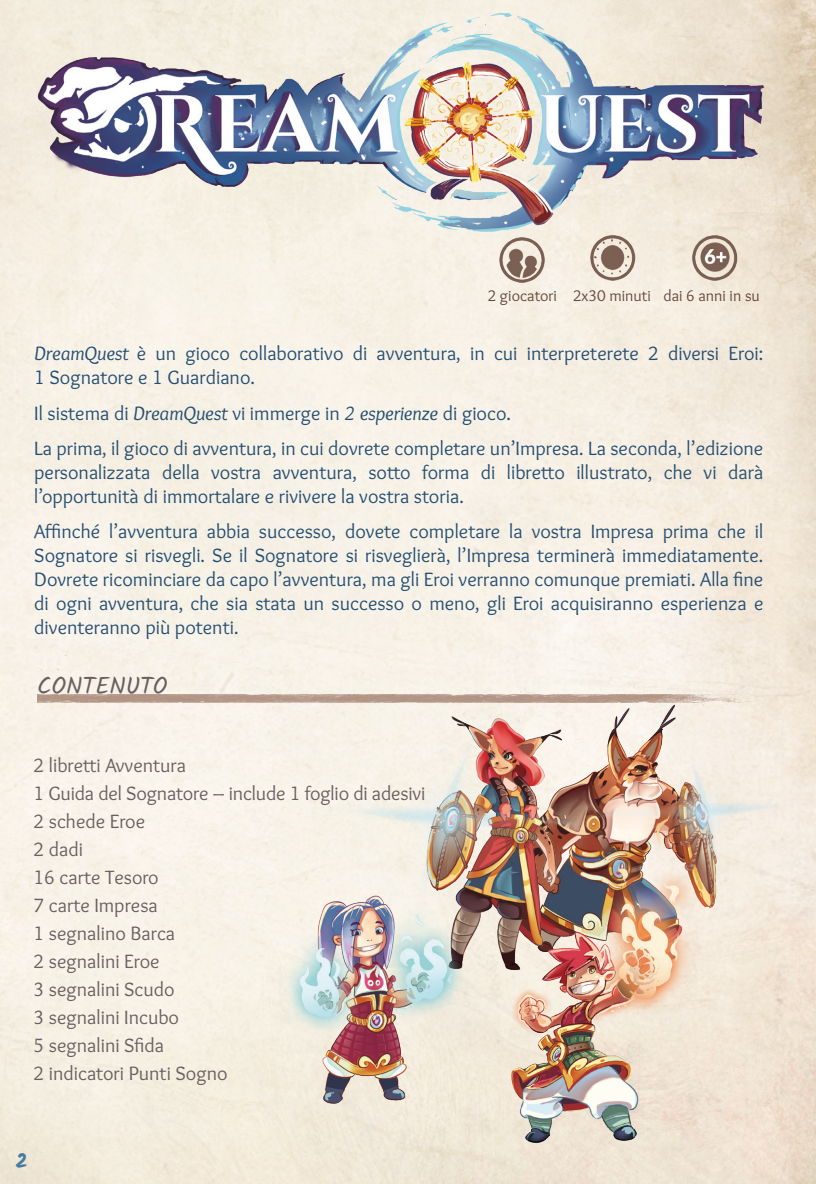
<style>
.page{position:relative;width:816px;height:1184px;background:#fff}
.page>*{position:absolute;margin:0;border:0;box-sizing:border-box;transform-origin:0 0}
.t1{font:24px "Kalam";color:#685f60}
.t2{font:20px/24px "Overlock";color:#244e71;text-align:justify}
.t3{font:20px "Overlock";color:#685f60}
.t4{font:700 20px "Kalam";color:#437c9f}
.t5{font:16px "Overlock";color:#62483c}
.s1{font-style:italic}
</style>
<div class="page">
<img style="left:16px;top:0;width:765px;height:246px">
<img style="left:494px;top:232px;width:56px;height:55px">
<img style="left:583px;top:231px;width:57px;height:55px">
<img style="left:683px;top:231px;width:57px;height:55px">
<img style="left:37px;top:695px;width:454px;height:8px">
<img style="left:491px;top:691px;width:324px;height:277px">
<img style="left:502px;top:780px;width:199px;height:366px">
<img style="left:299px;top:709px;width:340px;height:266px">
<img style="left:274px;top:890px;width:196px;height:223px">
<p class="t5" style="left:487px;top:286px;width:71px">2 giocatori</p>
<p class="t5" style="left:573px;top:286px;width:79px">2x30 minuti</p>
<p class="t5" style="left:663px;top:286px;width:98px">dai 6 anni in su</p>
<p class="t2" style="left:34px;top:342px;width:730px"><span class="s1">DreamQuest</span> è un gioco collaborativo di avventura, in cui interpreterete 2 diversi Eroi:<br>1 Sognatore e 1 Guardiano.</p>
<p class="t2" style="left:34px;top:401px;width:478px">Il sistema di <span class="s1">DreamQuest</span> vi immerge in <span class="s1">2 esperienze</span> di gioco.</p>
<p class="t2" style="left:34px;top:437px;width:730px">La prima, il gioco di avventura, in cui dovrete completare un’Impresa. La seconda, l’edizione personalizzata della vostra avventura, sotto forma di libretto illustrato, che vi darà l’opportunità di immortalare e rivivere la vostra storia.</p>
<p class="t2" style="left:34px;top:520px;width:730px">Affinché l’avventura abbia successo, dovete completare la vostra Impresa prima che il Sognatore si risvegli. Se il Sognatore si risveglierà, l’Impresa terminerà immediatamente.<br>Dovrete ricominciare da capo l’avventura, ma gli Eroi verranno comunque premiati. Alla fine di ogni avventura, che sia stata un successo o meno, gli Eroi acquisiranno esperienza e diventeranno più potenti.</p>
<p class="t1" style="left:37px;top:669px;width:132px">CONTENUTO</p>
<p class="t3" style="left:33px;top:753px;width:154px">2 libretti Avventura</p>
<p class="t3" style="left:33px;top:781px;width:393px">1 Guida del Sognatore – include 1 foglio di adesivi</p>
<p class="t3" style="left:33px;top:809px;width:113px">2 schede Eroe</p>
<p class="t3" style="left:33px;top:837px;width:51px">2 dadi</p>
<p class="t3" style="left:33px;top:865px;width:127px">16 carte Tesoro</p>
<p class="t3" style="left:33px;top:893px;width:126px">7 carte Impresa</p>
<p class="t3" style="left:33px;top:921px;width:143px">1 segnalino Barca</p>
<p class="t3" style="left:33px;top:949px;width:128px">2 segnalini Eroe</p>
<p class="t3" style="left:33px;top:977px;width:143px">3 segnalini Scudo</p>
<p class="t3" style="left:33px;top:1005px;width:147px">3 segnalini Incubo</p>
<p class="t3" style="left:33px;top:1033px;width:132px">5 segnalini Sfida</p>
<p class="t3" style="left:33px;top:1061px;width:196px">2 indicatori Punti Sogno</p>
<p class="t4" style="left:16px;top:1149px;width:13px">2</p>
</div>
